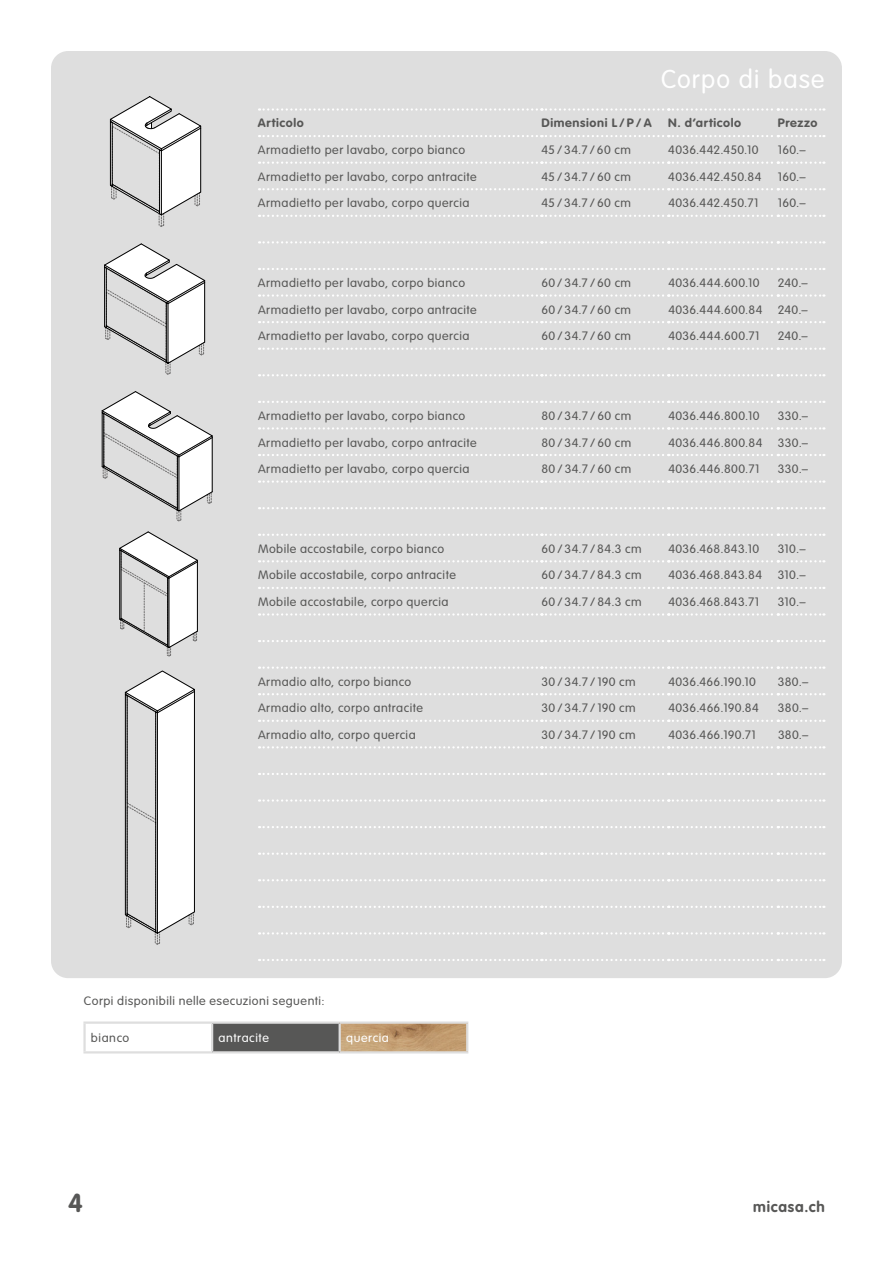
<style>
.page{position:relative;width:893px;height:1263px;background:#fff}
.page>*{position:absolute;margin:0;border:0;box-sizing:border-box;transform-origin:0 0}
.t1{font:300 25.5px "VAG Rounded";letter-spacing:.045em;color:#fff}
.t2{font:700 25.5px "VAG Rounded";color:#575756}
.t3{font:700 15px "VAG Rounded";letter-spacing:.055em;color:#575756}
.t4{font:300 12px "VAG Rounded";letter-spacing:.035em;color:#575756;scale:1.05 1}
.t5{font:700 12px "VAG Rounded";letter-spacing:.05em;color:#575756;scale:1.05 1}
.t6{font:300 12px "VAG Rounded";letter-spacing:.045em;color:#fff;scale:1.05 1}
</style>
<div class="page">
<img style="left:341px;top:1024px;width:125px;height:27px">
<div style="left:51px;top:51px;width:791px;height:927px;background:#dedede;border-radius:17px"></div>
<svg style="left:259px;top:108px;width:565px;height:3px"></svg>
<svg style="left:259px;top:135px;width:565px;height:2px"></svg>
<svg style="left:259px;top:162px;width:565px;height:2px"></svg>
<svg style="left:259px;top:188px;width:565px;height:2px"></svg>
<svg style="left:259px;top:215px;width:565px;height:2px"></svg>
<svg style="left:259px;top:241px;width:565px;height:2px"></svg>
<svg style="left:259px;top:268px;width:565px;height:2px"></svg>
<svg style="left:259px;top:294px;width:565px;height:3px"></svg>
<svg style="left:259px;top:321px;width:565px;height:2px"></svg>
<svg style="left:259px;top:348px;width:565px;height:2px"></svg>
<svg style="left:259px;top:374px;width:565px;height:2px"></svg>
<svg style="left:259px;top:401px;width:565px;height:2px"></svg>
<svg style="left:259px;top:427px;width:565px;height:3px"></svg>
<svg style="left:259px;top:454px;width:565px;height:2px"></svg>
<svg style="left:259px;top:480px;width:565px;height:3px"></svg>
<svg style="left:259px;top:507px;width:565px;height:2px"></svg>
<svg style="left:259px;top:534px;width:565px;height:2px"></svg>
<svg style="left:259px;top:560px;width:565px;height:2px"></svg>
<svg style="left:259px;top:587px;width:565px;height:2px"></svg>
<svg style="left:259px;top:613px;width:565px;height:3px"></svg>
<svg style="left:259px;top:640px;width:565px;height:2px"></svg>
<svg style="left:259px;top:666px;width:565px;height:3px"></svg>
<svg style="left:259px;top:693px;width:565px;height:2px"></svg>
<svg style="left:259px;top:720px;width:565px;height:2px"></svg>
<svg style="left:259px;top:746px;width:565px;height:2px"></svg>
<svg style="left:259px;top:773px;width:565px;height:2px"></svg>
<svg style="left:259px;top:799px;width:565px;height:3px"></svg>
<svg style="left:259px;top:826px;width:565px;height:2px"></svg>
<svg style="left:259px;top:852px;width:565px;height:3px"></svg>
<svg style="left:259px;top:879px;width:565px;height:2px"></svg>
<svg style="left:259px;top:906px;width:565px;height:2px"></svg>
<svg style="left:259px;top:932px;width:565px;height:2px"></svg>
<svg style="left:259px;top:959px;width:565px;height:2px"></svg>
<div style="left:212px;top:1023px;width:128px;height:29px;background:#575756"></div>
<hr style="left:83px;top:1021px;width:129px;height:3px;background:#dedede">
<hr style="left:212px;top:1021px;width:128px;height:3px;background:#dedede">
<hr style="left:211px;top:1024px;width:2px;height:27px;background:#dedede">
<hr style="left:340px;top:1021px;width:128px;height:3px;background:#dedede">
<hr style="left:339px;top:1024px;width:2px;height:27px;background:#dedede">
<hr style="left:466px;top:1024px;width:2px;height:27px;background:#dedede">
<hr style="left:83px;top:1051px;width:129px;height:2px;background:#dedede">
<hr style="left:212px;top:1051px;width:128px;height:2px;background:#dedede">
<hr style="left:340px;top:1051px;width:128px;height:2px;background:#dedede">
<hr style="left:83px;top:1024px;width:3px;height:27px;background:#dedede">
<svg style="left:124px;top:670px;width:71px;height:275px"></svg>
<svg style="left:109px;top:96px;width:93px;height:131px"></svg>
<svg style="left:104px;top:243px;width:102px;height:132px"></svg>
<svg style="left:101px;top:391px;width:112px;height:131px"></svg>
<svg style="left:119px;top:531px;width:79px;height:126px"></svg>
<h1 class="t1" style="left:661px;top:65px;width:165px">Corpo di base</h1>
<p class="t5" style="left:258px;top:116px;width:45px">Articolo</p>
<p class="t5" style="left:541px;top:116px;width:106px">Dimensioni L / P / A</p>
<p class="t5" style="left:668px;top:116px;width:71px">N. d’articolo</p>
<p class="t5" style="left:778px;top:116px;width:39px">Prezzo</p>
<p class="t4" style="left:258px;top:143px;width:199px">Armadietto per lavabo, corpo bianco</p>
<p class="t4" style="left:541px;top:143px;width:87px">45 / 34.7 / 60 cm</p>
<p class="t4" style="left:668px;top:143px;width:87px">4036.442.450.10</p>
<p class="t4" style="left:778px;top:143px;width:28px">160.–</p>
<p class="t4" style="left:258px;top:170px;width:210px">Armadietto per lavabo, corpo antracite</p>
<p class="t4" style="left:541px;top:170px;width:87px">45 / 34.7 / 60 cm</p>
<p class="t4" style="left:668px;top:170px;width:90px">4036.442.450.84</p>
<p class="t4" style="left:778px;top:170px;width:28px">160.–</p>
<p class="t4" style="left:258px;top:196px;width:203px">Armadietto per lavabo, corpo quercia</p>
<p class="t4" style="left:541px;top:196px;width:87px">45 / 34.7 / 60 cm</p>
<p class="t4" style="left:668px;top:196px;width:87px">4036.442.450.71</p>
<p class="t4" style="left:778px;top:196px;width:28px">160.–</p>
<p class="t4" style="left:258px;top:276px;width:199px">Armadietto per lavabo, corpo bianco</p>
<p class="t4" style="left:541px;top:276px;width:87px">60 / 34.7 / 60 cm</p>
<p class="t4" style="left:668px;top:276px;width:88px">4036.444.600.10</p>
<p class="t4" style="left:778px;top:276px;width:30px">240.–</p>
<p class="t4" style="left:258px;top:303px;width:210px">Armadietto per lavabo, corpo antracite</p>
<p class="t4" style="left:541px;top:303px;width:87px">60 / 34.7 / 60 cm</p>
<p class="t4" style="left:668px;top:303px;width:91px">4036.444.600.84</p>
<p class="t4" style="left:778px;top:303px;width:30px">240.–</p>
<p class="t4" style="left:258px;top:329px;width:203px">Armadietto per lavabo, corpo quercia</p>
<p class="t4" style="left:541px;top:329px;width:87px">60 / 34.7 / 60 cm</p>
<p class="t4" style="left:668px;top:329px;width:88px">4036.444.600.71</p>
<p class="t4" style="left:778px;top:329px;width:30px">240.–</p>
<p class="t4" style="left:258px;top:409px;width:199px">Armadietto per lavabo, corpo bianco</p>
<p class="t4" style="left:541px;top:409px;width:87px">80 / 34.7 / 60 cm</p>
<p class="t4" style="left:668px;top:409px;width:88px">4036.446.800.10</p>
<p class="t4" style="left:778px;top:409px;width:30px">330.–</p>
<p class="t4" style="left:258px;top:435px;width:210px">Armadietto per lavabo, corpo antracite</p>
<p class="t4" style="left:541px;top:435px;width:87px">80 / 34.7 / 60 cm</p>
<p class="t4" style="left:668px;top:435px;width:91px">4036.446.800.84</p>
<p class="t4" style="left:778px;top:435px;width:30px">330.–</p>
<p class="t4" style="left:258px;top:462px;width:203px">Armadietto per lavabo, corpo quercia</p>
<p class="t4" style="left:541px;top:462px;width:87px">80 / 34.7 / 60 cm</p>
<p class="t4" style="left:668px;top:462px;width:88px">4036.446.800.71</p>
<p class="t4" style="left:778px;top:462px;width:30px">330.–</p>
<p class="t4" style="left:258px;top:542px;width:179px">Mobile accostabile, corpo bianco</p>
<p class="t4" style="left:541px;top:542px;width:97px">60 / 34.7 / 84.3 cm</p>
<p class="t4" style="left:668px;top:542px;width:88px">4036.468.843.10</p>
<p class="t4" style="left:778px;top:542px;width:28px">310.–</p>
<p class="t4" style="left:258px;top:568px;width:190px">Mobile accostabile, corpo antracite</p>
<p class="t4" style="left:541px;top:568px;width:97px">60 / 34.7 / 84.3 cm</p>
<p class="t4" style="left:668px;top:568px;width:91px">4036.468.843.84</p>
<p class="t4" style="left:778px;top:568px;width:28px">310.–</p>
<p class="t4" style="left:258px;top:595px;width:183px">Mobile accostabile, corpo quercia</p>
<p class="t4" style="left:542px;top:595px;width:97px">60 / 34.7 / 84.3 cm</p>
<p class="t4" style="left:668px;top:595px;width:88px">4036.468.843.71</p>
<p class="t4" style="left:778px;top:595px;width:28px">310.–</p>
<p class="t4" style="left:258px;top:675px;width:147px">Armadio alto, corpo bianco</p>
<p class="t4" style="left:542px;top:675px;width:91px">30 / 34.7 / 190 cm</p>
<p class="t4" style="left:668px;top:675px;width:85px">4036.466.190.10</p>
<p class="t4" style="left:778px;top:675px;width:30px">380.–</p>
<p class="t4" style="left:258px;top:701px;width:158px">Armadio alto, corpo antracite</p>
<p class="t4" style="left:542px;top:701px;width:91px">30 / 34.7 / 190 cm</p>
<p class="t4" style="left:668px;top:701px;width:88px">4036.466.190.84</p>
<p class="t4" style="left:778px;top:701px;width:30px">380.–</p>
<p class="t4" style="left:258px;top:728px;width:152px">Armadio alto, corpo quercia</p>
<p class="t4" style="left:542px;top:728px;width:91px">30 / 34.7 / 190 cm</p>
<p class="t4" style="left:668px;top:728px;width:85px">4036.466.190.71</p>
<p class="t4" style="left:778px;top:728px;width:30px">380.–</p>
<p class="t4" style="left:84px;top:993px;width:231px">Corpi disponibili nelle esecuzioni seguenti:</p>
<p class="t4" style="left:91px;top:1031px;width:38px">bianco</p>
<p class="t6" style="left:218px;top:1031px;width:50px">antracite</p>
<p class="t6" style="left:346px;top:1031px;width:42px">quercia</p>
<h1 class="t2" style="left:68px;top:1188px;width:16px">4</h1>
<p class="t3" style="left:753px;top:1198px;width:73px">micasa.ch</p>
</div>
